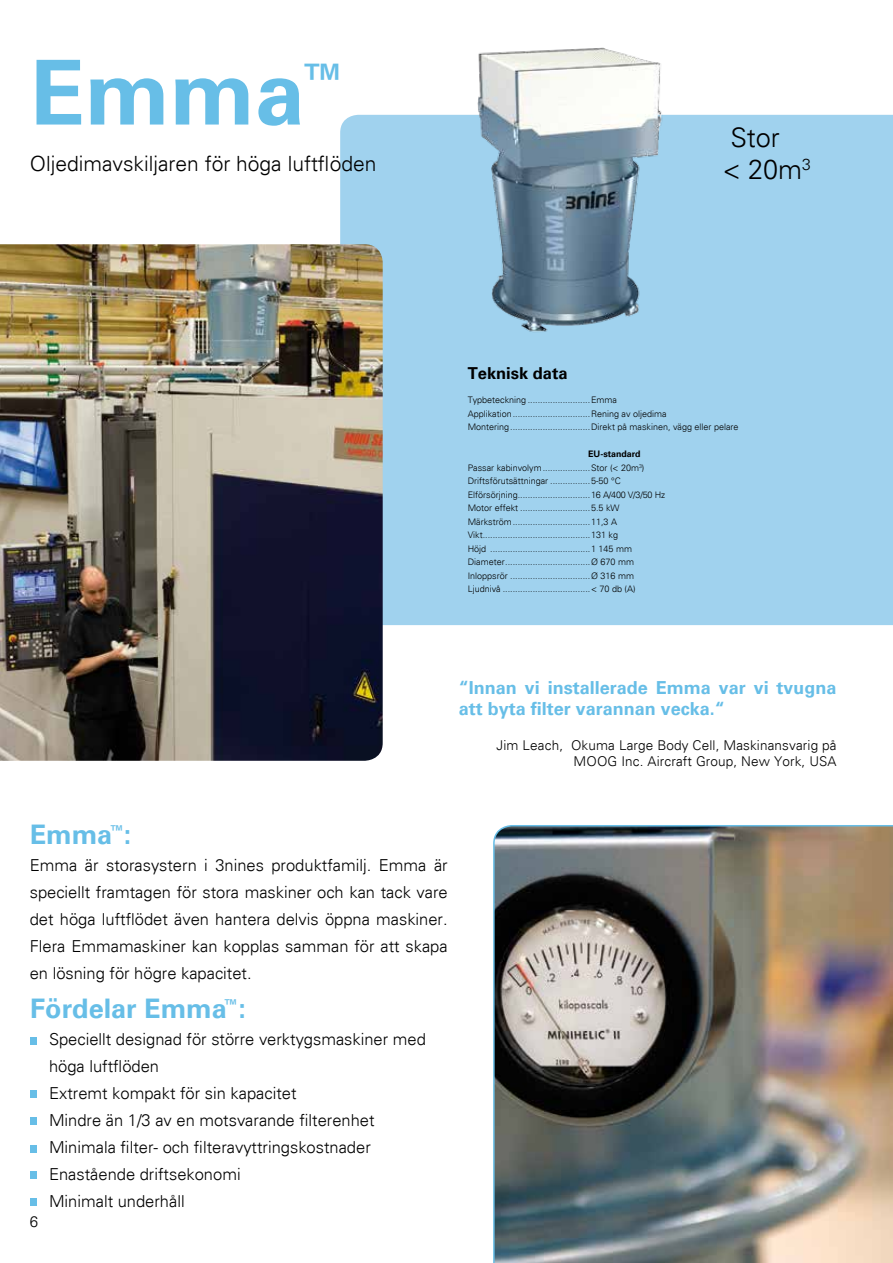
<style>
.page{position:relative;width:893px;height:1263px;background:#fff}
.page>*{position:absolute;margin:0;border:0;box-sizing:border-box;transform-origin:0 0}
.t1{font:700 90px "Univers";color:#67bee7}
.t2{font:700 45px "Univers";color:#67bee7}
.t3{font:700 27px "Univers";color:#67bee7}
.t4{font:300 27px/32.4px "Univers";color:#000}
.t5{font:300 21px "Univers";color:#000}
.t6{font:700 18px/21.6px "Univers";color:#67bee7}
.t7{font:300 16.5px/27px "Univers";color:#000}
.t8{font:700 16.5px "Univers";color:#000}
.t9{font:700 15px "Univers";color:#67bee7}
.t10{font:300 15px "Univers";color:#000}
.t11{font:300 13.5px/16.2px "Univers";letter-spacing:.01em;color:#000;text-align:right}
.t12{font:300 9px/13.5px "Univers";color:#000}
.s1{font-weight:700}
</style>
<div class="page">
<div style="left:340px;top:115px;width:553px;height:510px;background:#a0d2ee"></div>
<img style="left:463px;top:47px;width:210px;height:293px">
<img style="left:0;top:244px;width:383px;height:517px">
<img style="left:493px;top:825px;width:400px;height:438px">
<div style="left:30px;top:1037px;width:6px;height:7px;background:#67bee7"></div>
<div style="left:30px;top:1090px;width:6px;height:7px;background:#67bee7"></div>
<div style="left:30px;top:1117px;width:6px;height:7px;background:#67bee7"></div>
<div style="left:30px;top:1145px;width:6px;height:7px;background:#67bee7"></div>
<div style="left:30px;top:1171px;width:6px;height:7px;background:#67bee7"></div>
<div style="left:30px;top:1198px;width:6px;height:7px;background:#67bee7"></div>
<h1 class="t1" style="left:30px;top:39px;width:276px">Emma</h1>
<h3 class="t5" style="left:30px;top:151px;width:348px">Oljedimavskiljaren för höga luftflöden</h3>
<h2 class="t2" style="left:301px;top:54px;width:46px">™</h2>
<h3 class="t4" style="left:723px;top:121px;width:90px">Stor<br>&lt; 20m<sup>3</sup></h3>
<h3 class="t8" style="left:468px;top:363px;width:101px">Teknisk data</h3>
<p class="t12" style="left:468px;top:393px;width:272px">Typbeteckning .........................Emma<br>Applikation...............................Rening av oljedima<br>Montering................................Direkt på maskinen, vägg eller pelare</p>
<p class="t12" style="left:468px;top:447px;width:199px;text-indent:121px"><span class="s1">EU-standard </span>Passar kabinvolym...................Stor (&lt; 20m<sup>3</sup>)<br>Driftsförutsättningar ................5-50 °C Elförsörjning.............................16 A/400 V/3/50 Hz Motor effekt ............................5.5 kW Märkström...............................11,3 A Vikt...........................................131 kg<br>Höjd ........................................1 145 mm Diameter..................................Ø 670 mm Inloppsrör ................................Ø 316 mm Ljudnivå ...................................&lt; 70 db (A)</p>
<h3 class="t6" style="left:459px;top:677px;width:379px">“Innan vi installerade Emma var vi tvugna att byta filter varannan vecka.“</h3>
<h3 class="t11" style="left:497px;top:737px;width:342px">Jim Leach, Okuma Large Body Cell, Maskinansvarig på<br>MOOG Inc. Aircraft Group, New York, USA</h3>
<h3 class="t3" style="left:30px;top:819px;width:103px">Emma :</h3>
<p class="t7" style="left:30px;top:852px;width:419px;text-align:justify">Emma är storasystern i 3nines produktfamilj. Emma är speciellt framtagen för stora maskiner och kan tack vare det höga luftflödet även hantera delvis öppna maskiner.<br>Flera Emmamaskiner kan kopplas samman för att skapa en lösning för högre kapacitet.</p>
<h3 class="t9" style="left:109px;top:822px;width:16px">™</h3>
<h3 class="t3" style="left:30px;top:992px;width:217px">Fördelar Emma :</h3>
<p class="t7" style="left:49px;top:1025px;width:378px">Speciellt designad för större verktygsmaskiner med höga luftflöden<br>Extremt kompakt för sin kapacitet<br>Mindre än 1/3 av en motsvarande filterenhet Minimala filter- och filteravyttringskostnader Enastående driftsekonomi<br>Minimalt underhåll</p>
<h3 class="t9" style="left:224px;top:996px;width:16px">™</h3>
<h3 class="t10" style="left:30px;top:1213px;width:10px">6</h3>
</div>
